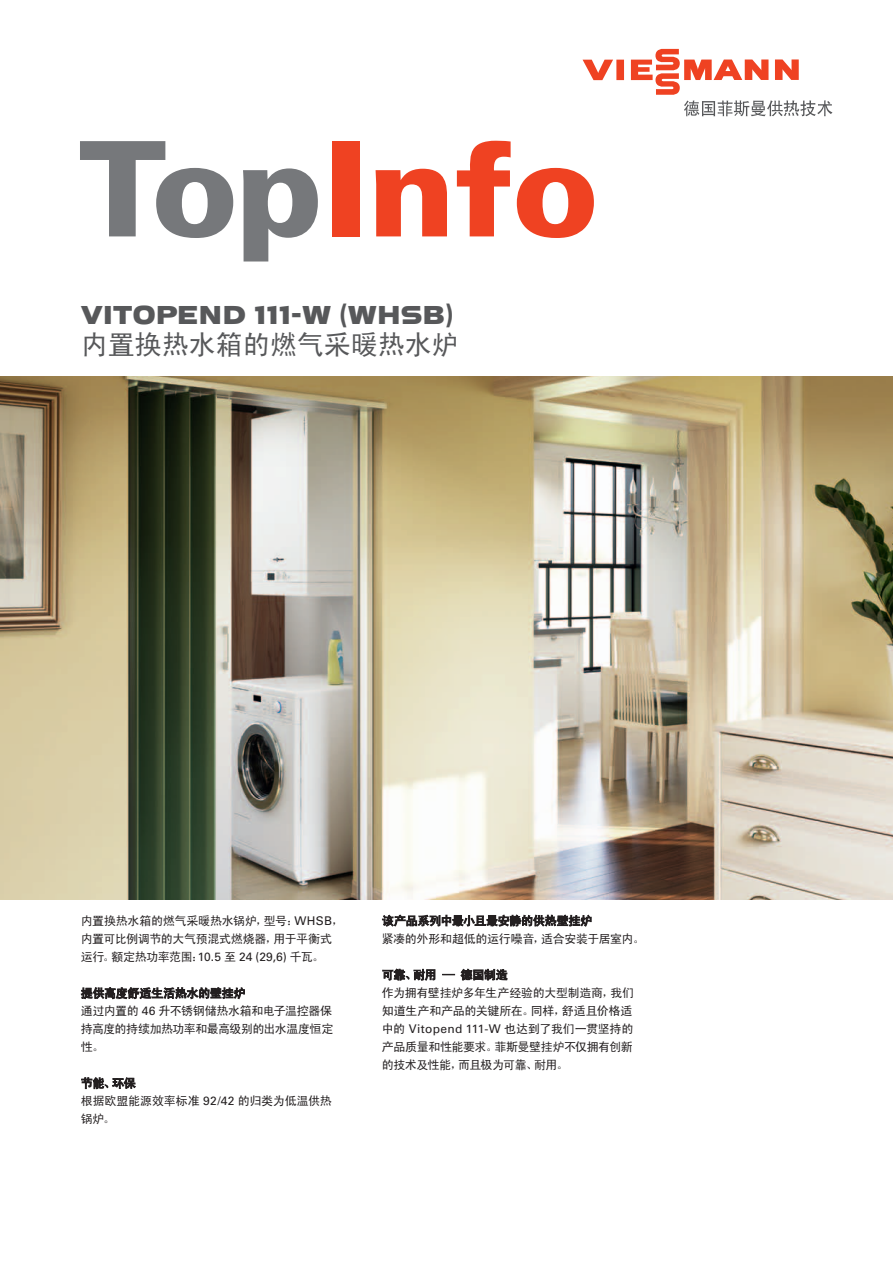
<style>
.page{position:relative;width:893px;height:1263px;background:#fff}
.page>*{position:absolute;margin:0;border:0;box-sizing:border-box;transform-origin:0 0}
.t1{font:900 132px "Univers LT Std";letter-spacing:-.01em;color:#ef4222}
.t2{font:27px "VIESSMANN Normal";letter-spacing:-.02em;color:#57585a}
.t3{font:27px "Sim Hei";color:#57585a}
.t4{font:12px/18px "Sim Hei";letter-spacing:-.03em;color:#231f20}
.s1{color:#76787b}
.s2{font-family:"Univers LT Std";font-weight:700}
.s3{font-family:"Univers LT Std"}
</style>
<div class="page">
<div style="left:616px;top:60px;width:8px;height:20px;background:#ef4222"></div>
<svg style="left:583px;top:60px;width:30px;height:20px"></svg>
<svg style="left:631px;top:49px;width:201px;height:67px"></svg>
<img style="left:0;top:376px;width:893px;height:523px">
<svg style="left:382px;top:915px;width:209px;height:12px"></svg>
<svg style="left:383px;top:969px;width:52px;height:11px"></svg>
<svg style="left:443px;top:974px;width:12px;height:1px"></svg>
<svg style="left:461px;top:969px;width:46px;height:11px"></svg>
<svg style="left:81px;top:987px;width:164px;height:13px"></svg>
<svg style="left:82px;top:1077px;width:54px;height:13px"></svg>
<h1 class="t1" style="left:79px;top:106px;width:523px"><span class="s1">Top</span>Info</h1>
<h2 class="t2" style="left:81px;top:297px;width:375px">VITOPEND 111-W <span class="s2">(</span>WHSB<span class="s2">)</span></h2>
<h2 class="t3" style="left:81px;top:331px;width:379px">内置换热水箱的燃气采暖热水炉</h2>
<p class="t4" style="left:81px;top:912px;width:265px">内置换热水箱的燃气采暖热水锅炉，型号：<span class="s3">WHSB</span>，内置可比例调节的大气预混式燃烧器，用于平衡式运行。额定热功率范围：<span class="s3">10.5</span> 至 <span class="s3">24 (29,6)</span> 千瓦。</p>
<p class="t4" style="left:81px;top:984px;width:254px">提供高度舒适生活热水的壁挂炉<br>通过内置的 <span class="s3">46</span> 升不锈钢储热水箱和电子温控器保持高度的持续加热功率和最高级别的出水温度恒定性。</p>
<p class="t4" style="left:81px;top:1074px;width:253px">节能、环保<br>根据欧盟能源效率标准 <span class="s3">92/42</span> 的归类为低温供热锅炉。</p>
<p class="t4" style="left:382px;top:930px;width:264px">紧凑的外形和超低的运行噪音，适合安装于居室内。</p>
<p class="t4" style="left:382px;top:966px;width:254px">可靠、耐用 — 德国制造<br>作为拥有壁挂炉多年生产经验的大型制造商，我们知道生产和产品的关键所在。同样，舒适且价格适中的 <span class="s3">Vitopend 111-W</span> 也达到了我们一贯坚持的产品质量和性能要求。菲斯曼壁挂炉不仅拥有创新的技术及性能，而且极为可靠、耐用。</p>
</div>
